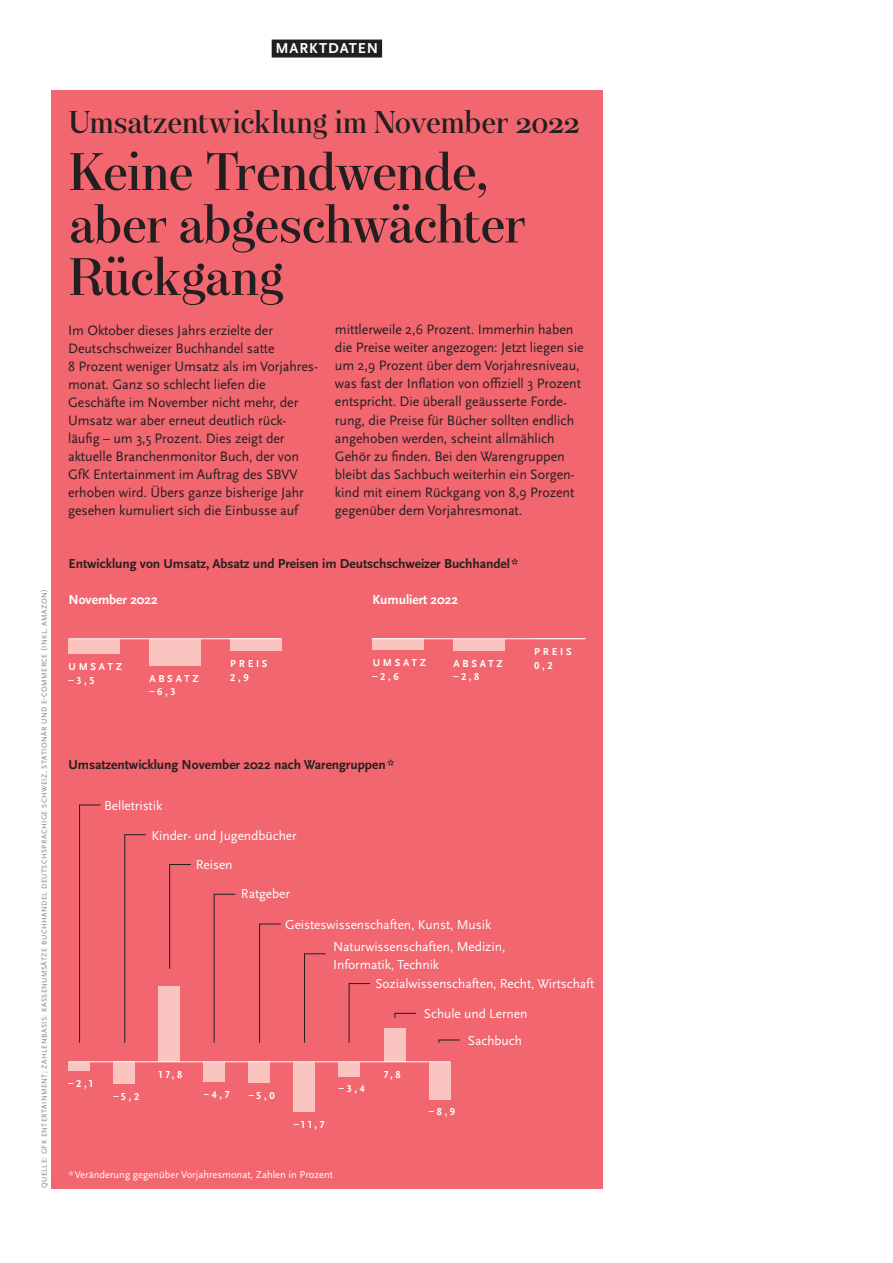
<style>
.page{position:relative;width:893px;height:1263px;background:#fff}
.page>*{position:absolute;margin:0;border:0;box-sizing:border-box;transform-origin:0 0}
.t1{font:500 52.5px/52.5px "Narziss Text";letter-spacing:-.05em;color:#231f20}
.t2{font:500 31.5px "Narziss Text";letter-spacing:-.04em;color:#231f20}
.t3{font:700 15px "Scala Sans OT";letter-spacing:.06em;color:#fff}
.t4{font:14.25px/18px "Scala Sans OT";letter-spacing:-.005em;color:#231f20}
.t5{font:13.5px/29.5px "Scala Sans OT";letter-spacing:-.005em;color:#fff}
.t6{font:700 13.5px "Scala Sans OT";letter-spacing:-.005em;color:#231f20}
.t7{font:700 13.5px "Scala Sans OT";letter-spacing:-.005em;color:#fff}
.t8{font:700 10.5px/13.5px "Scala Sans OT";letter-spacing:.26em;color:#fff}
.t9{font:10.5px "Scala Sans OT";color:#fff}
.t10{font:7.5px "Scala Sans OT";letter-spacing:.06em;color:#808285}
</style>
<div class="page">
<div style="left:51px;top:90px;width:552px;height:1098px;background:#f1666f"></div>
<div style="left:453px;top:639px;width:51px;height:12px;background:#fac5c1"></div>
<div style="left:373px;top:639px;width:51px;height:11px;background:#fac5c1"></div>
<hr style="left:373px;top:638px;width:212px;height:1px;background:#fff">
<div style="left:149px;top:639px;width:51px;height:27px;background:#fac5c1"></div>
<div style="left:69px;top:639px;width:51px;height:15px;background:#fac5c1"></div>
<div style="left:230px;top:639px;width:51px;height:12px;background:#fac5c1"></div>
<hr style="left:69px;top:638px;width:212px;height:1px;background:#fff">
<div style="left:159px;top:986px;width:21px;height:76px;background:#fac5c1"></div>
<div style="left:69px;top:1062px;width:21px;height:9px;background:#fac5c1"></div>
<div style="left:384px;top:1029px;width:21px;height:33px;background:#fac5c1"></div>
<div style="left:429px;top:1062px;width:21px;height:38px;background:#fac5c1"></div>
<div style="left:339px;top:1062px;width:21px;height:14px;background:#fac5c1"></div>
<div style="left:294px;top:1062px;width:21px;height:49px;background:#fac5c1"></div>
<div style="left:249px;top:1062px;width:21px;height:21px;background:#fac5c1"></div>
<div style="left:204px;top:1062px;width:21px;height:20px;background:#fac5c1"></div>
<div style="left:114px;top:1062px;width:21px;height:22px;background:#fac5c1"></div>
<hr style="left:69px;top:1061px;width:381px;height:1px;background:#fff">
<svg style="left:79px;top:804px;width:22px;height:239px"></svg>
<svg style="left:394px;top:1012px;width:22px;height:6px"></svg>
<svg style="left:438px;top:1039px;width:22px;height:4px"></svg>
<svg style="left:348px;top:983px;width:23px;height:60px"></svg>
<svg style="left:304px;top:953px;width:22px;height:90px"></svg>
<svg style="left:259px;top:923px;width:22px;height:120px"></svg>
<svg style="left:213px;top:893px;width:23px;height:150px"></svg>
<svg style="left:169px;top:864px;width:22px;height:105px"></svg>
<svg style="left:124px;top:834px;width:22px;height:209px"></svg>
<div style="left:272px;top:40px;width:110px;height:18px;background:#231f20"></div>
<p class="t3" style="left:276px;top:40px;width:104px">MARKTDATEN</p>
<p class="t10" style="left:40px;top:1188px;width:601px;rotate:-90deg">QUELLE: GFK ENTERTAINMENT; ZAHLENBASIS: KASSENUMSÄTZE BUCHHANDEL DEUTSCHSPRACHIGE SCHWEIZ, STATIONÄR UND E-COMMERCE (INKL. AMAZON)</p>
<h2 class="t2" style="left:69px;top:105px;width:513px">Umsatzentwicklung im November 2022</h2>
<h1 class="t1" style="left:69px;top:147px;width:459px">Keine Trendwende, aber abgeschwächter<br>Rückgang</h1>
<p class="t4" style="left:68px;top:321px;width:251px">Im Oktober dieses Jahrs erzielte der Deutschschweizer Buchhandel satte<br>8 Prozent weniger Umsatz als im Vorjahres&shy;monat. Ganz so schlecht liefen die Geschäfte im November nicht mehr, der Umsatz war aber erneut deutlich rück&shy;läufig – um 3,5 Prozent. Dies zeigt der aktuelle Branchenmonitor Buch, der von GfK Entertainment im Auftrag des SBVV erhoben wird. Übers ganze bisherige Jahr gesehen kumuliert sich die Einbusse auf</p>
<p class="t4" style="left:335px;top:321px;width:250px">mittlerweile 2,6 Prozent. Immerhin haben die Preise weiter angezogen: Jetzt liegen sie um 2,9 Prozent über dem Vorjahresniveau, was fast der Inflation von offiziell 3 Prozent entspricht. Die überall geäusserte Forde&shy;rung, die Preise für Bücher sollten endlich angehoben werden, scheint allmählich Gehör zu finden. Bei den Warengruppen bleibt das Sachbuch weiterhin ein Sorgen&shy;kind mit einem Rückgang von 8,9 Prozent gegenüber dem Vorjahresmonat.</p>
<p class="t6" style="left:69px;top:556px;width:451px">Entwicklung von Umsatz, Absatz und Preisen im Deutschschweizer Buchhandel*</p>
<p class="t7" style="left:69px;top:592px;width:91px">November 2022</p>
<p class="t7" style="left:373px;top:592px;width:87px">Kumuliert 2022</p>
<p class="t8" style="left:534px;top:645px;width:39px">PREIS</p>
<p class="t8" style="left:373px;top:656px;width:55px">UMSATZ –2,6</p>
<p class="t8" style="left:453px;top:657px;width:51px">ABSATZ –2,8</p>
<p class="t8" style="left:230px;top:657px;width:39px">PREIS<br>2,9</p>
<p class="t8" style="left:69px;top:660px;width:55px">UMSATZ</p>
<p class="t8" style="left:534px;top:659px;width:20px">0,2</p>
<p class="t8" style="left:69px;top:673px;width:28px">–3,5</p>
<p class="t8" style="left:149px;top:672px;width:51px">ABSATZ –6,3</p>
<p class="t6" style="left:69px;top:757px;width:327px">Umsatzentwicklung November 2022 nach Warengruppen*</p>
<p class="t5" style="left:104px;top:791px;width:60px">Belletristik</p>
<p class="t5" style="left:196px;top:821px;width:102px;text-indent:-44px">Kinder- und Jugendbücher<br>Reisen</p>
<p class="t5" style="left:241px;top:879px;width:51px">Ratgeber</p>
<p class="t5" style="left:333px;top:913px;width:174px;line-height:22.2px;text-indent:-48px">Geisteswissenschaften, Kunst, Musik<br>Naturwissenschaften, Medizin,</p>
<p class="t5" style="left:375px;top:955px;width:220px;line-height:19.4px;text-indent:-42px">Informatik, Technik<br>Sozialwissenschaften, Recht, Wirtschaft</p>
<p class="t5" style="left:468px;top:1000px;width:61px;line-height:26.7px;text-indent:-44px">Schule und Lernen<br>Sachbuch</p>
<p class="t8" style="left:69px;top:1077px;width:26px">–2,1</p>
<p class="t8" style="left:159px;top:1068px;width:25px">17,8</p>
<p class="t8" style="left:113px;top:1090px;width:27px">–5,2</p>
<p class="t8" style="left:204px;top:1088px;width:27px">–4,7</p>
<p class="t8" style="left:249px;top:1089px;width:27px">–5,0</p>
<p class="t8" style="left:294px;top:1118px;width:32px">–11,7</p>
<p class="t8" style="left:339px;top:1082px;width:27px">–3,4</p>
<p class="t9" style="left:69px;top:1169px;width:266px">*Veränderung gegenüber Vorjahresmonat, Zahlen in Prozent</p>
<p class="t8" style="left:384px;top:1068px;width:18px">7,8</p>
<p class="t8" style="left:429px;top:1105px;width:28px">–8,9</p>
</div>
